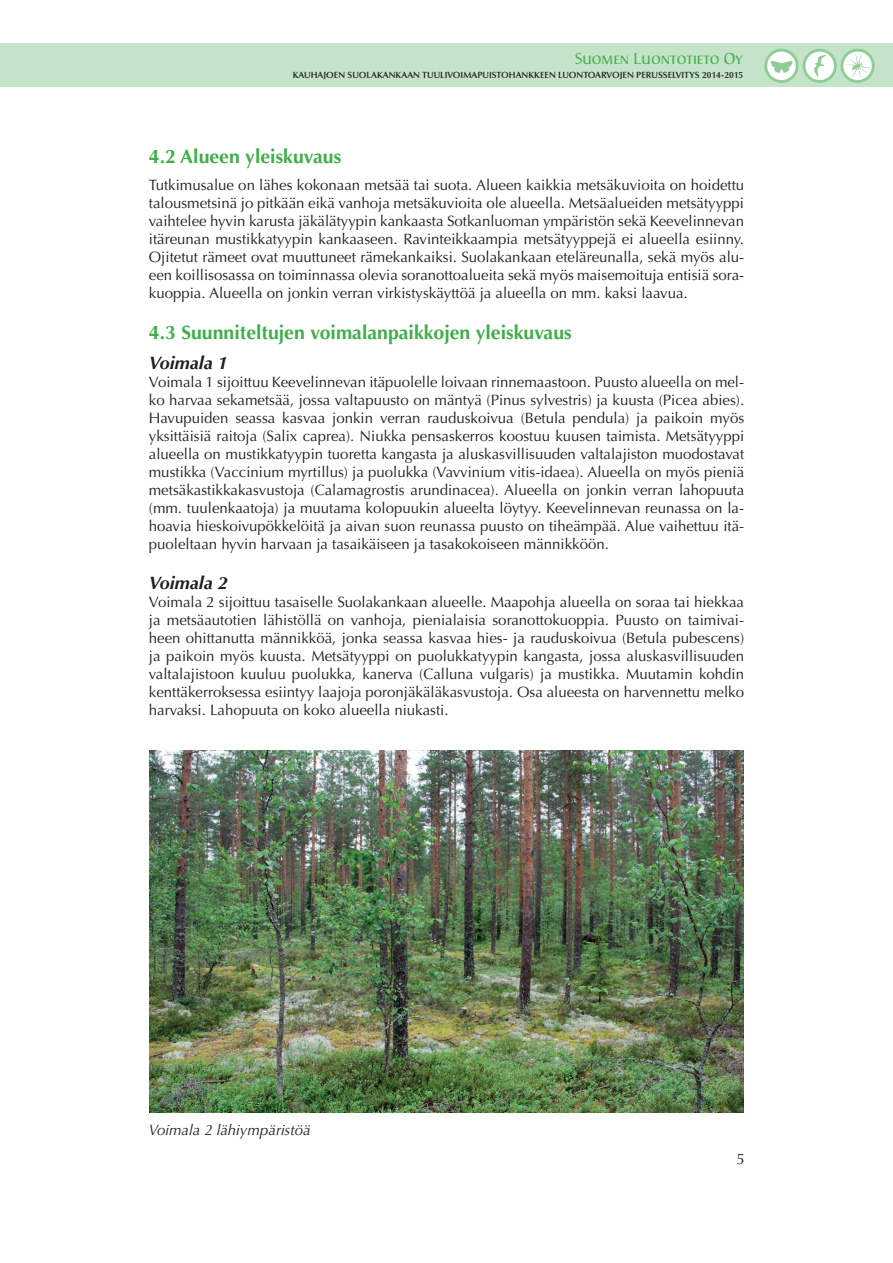
<style>
.page{position:relative;width:893px;height:1263px;background:#fff}
.page>*{position:absolute;margin:0;border:0;box-sizing:border-box;transform-origin:0 0}
.t1{font:700 19.5px "Optima";color:#40ae49}
.t2{font:italic 700 18px "Optima";color:#231f20}
.t3{font:15.6px "Christiana Regular SC";color:#40ae49}
.t4{font:15px/18px "Optima";color:#231f20;text-align:justify}
.t5{font:italic 15px "Optima";color:#231f20}
.t6{font:600 9px "Optima";color:#231f20}
</style>
<div class="page">
<div style="left:0;top:43px;width:893px;height:44px;background:#c4e3c8"></div>
<svg style="left:766px;top:50px;width:31px;height:32px"></svg>
<div style="left:764px;top:49px;width:34px;height:34px;border:3px solid #8fcd97;border-radius:50%"></div>
<svg style="left:771px;top:58px;width:22px;height:15px"></svg>
<svg style="left:842px;top:50px;width:31px;height:32px"></svg>
<div style="left:840px;top:49px;width:35px;height:34px;border:3px solid #8fcd97;border-radius:50%"></div>
<svg style="left:845px;top:54px;width:25px;height:23px"></svg>
<svg style="left:804px;top:50px;width:31px;height:32px"></svg>
<div style="left:803px;top:49px;width:34px;height:34px;border:3px solid #8fcd97;border-radius:50%"></div>
<svg style="left:814px;top:55px;width:12px;height:22px"></svg>
<img style="left:149px;top:750px;width:594px;height:362px">
<p class="t3" style="left:575px;top:49px;width:170px">Suomen Luontotieto Oy</p>
<p class="t6" style="left:293px;top:69px;width:452px">KAUHAJOEN SUOLAKANKAAN TUULIVOIMAPUISTOHANKKEEN LUONTOARVOJEN PERUSS ELVITYS 2014-2015</p>
<h1 class="t1" style="left:149px;top:145px;width:194px">4.2 Alueen yleiskuvaus</h1>
<p class="t4" style="left:149px;top:176px;width:597px">Tutkimusalue on lähes kokonaan metsää tai suota. Alueen kaikkia metsäkuvioita on hoidettu talousmetsinä jo pitkään eikä vanhoja metsäkuvioita ole alueella. Metsäalueiden metsätyyppi vaihtelee hyvin karusta jäkälätyypin kankaasta Sotkanluoman ympäristön sekä Keevelinnevan itäreunan mustikkatyypin kankaaseen. Ravinteikkaampia metsätyyppejä ei alueella esiinny.<br>Ojitetut rämeet ovat muuttuneet rämekankaiksi. Suolakankaan eteläreunalla, sekä myös alu&shy;een koillisosassa on toiminnassa olevia soranottoalueita sekä myös maisemoituja entisiä sora&shy;kuoppia. Alueella on jonkin verran virkistyskäyttöä ja alueella on mm. kaksi laavua.</p>
<h1 class="t1" style="left:149px;top:321px;width:424px">4.3 Suunniteltujen voimalanpaikkojen yleiskuvaus</h1>
<p class="t2" style="left:149px;top:352px;width:80px">Voimala 1</p>
<p class="t4" style="left:149px;top:373px;width:597px">Voimala 1 sijoittuu Keevelinnevan itäpuolelle loivaan rinnemaastoon. Puusto alueella on mel&shy;ko harvaa sekametsää, jossa valtapuusto on mäntyä (Pinus sylvestris) ja kuusta (Picea abies).<br>Havupuiden seassa kasvaa jonkin verran rauduskoivua (Betula pendula) ja paikoin myös yksittäisiä raitoja (Salix caprea). Niukka pensaskerros koostuu kuusen taimista. Metsätyyppi alueella on mustikkatyypin tuoretta kangasta ja aluskasvillisuuden valtalajiston muodostavat mustikka (Vaccinium myrtillus) ja puolukka (Vavvinium vitis-idaea). Alueella on myös pieniä metsäkastikkakasvustoja (Calamagrostis arundinacea). Alueella on jonkin verran lahopuuta (mm. tuulenkaatoja) ja muutama kolopuukin alueelta löytyy. Keevelinnevan reunassa on la&shy;hoavia hieskoivupökkelöitä ja aivan suon reunassa puusto on tiheämpää. Alue vaihettuu itä&shy;puoleltaan hyvin harvaan ja tasaikäiseen ja tasakokoiseen männikköön.</p>
<p class="t2" style="left:149px;top:572px;width:80px">Voimala 2</p>
<p class="t4" style="left:149px;top:593px;width:597px">Voimala 2 sijoittuu tasaiselle Suolakankaan alueelle. Maapohja alueella on soraa tai hiekkaa ja metsäautotien lähistöllä on vanhoja, pienialaisia soranottokuoppia. Puusto on taimivai&shy;heen ohittanutta männikköä, jonka seassa kasvaa hies- ja rauduskoivua (Betula pubescens) ja paikoin myös kuusta. Metsätyyppi on puolukkatyypin kangasta, jossa aluskasvillisuuden valtalajistoon kuuluu puolukka, kanerva (Calluna vulgaris) ja mustikka. Muutamin kohdin kenttäkerroksessa esiintyy laajoja poronjäkäläkasvustoja. Osa alueesta on harvennettu melko harvaksi. Lahopuuta on koko alueella niukasti.</p>
<p class="t5" style="left:149px;top:1121px;width:163px">Voimala 2 lähiympäristöä</p>
<p class="t4" style="left:736px;top:1150px;width:10px">5</p>
</div>
